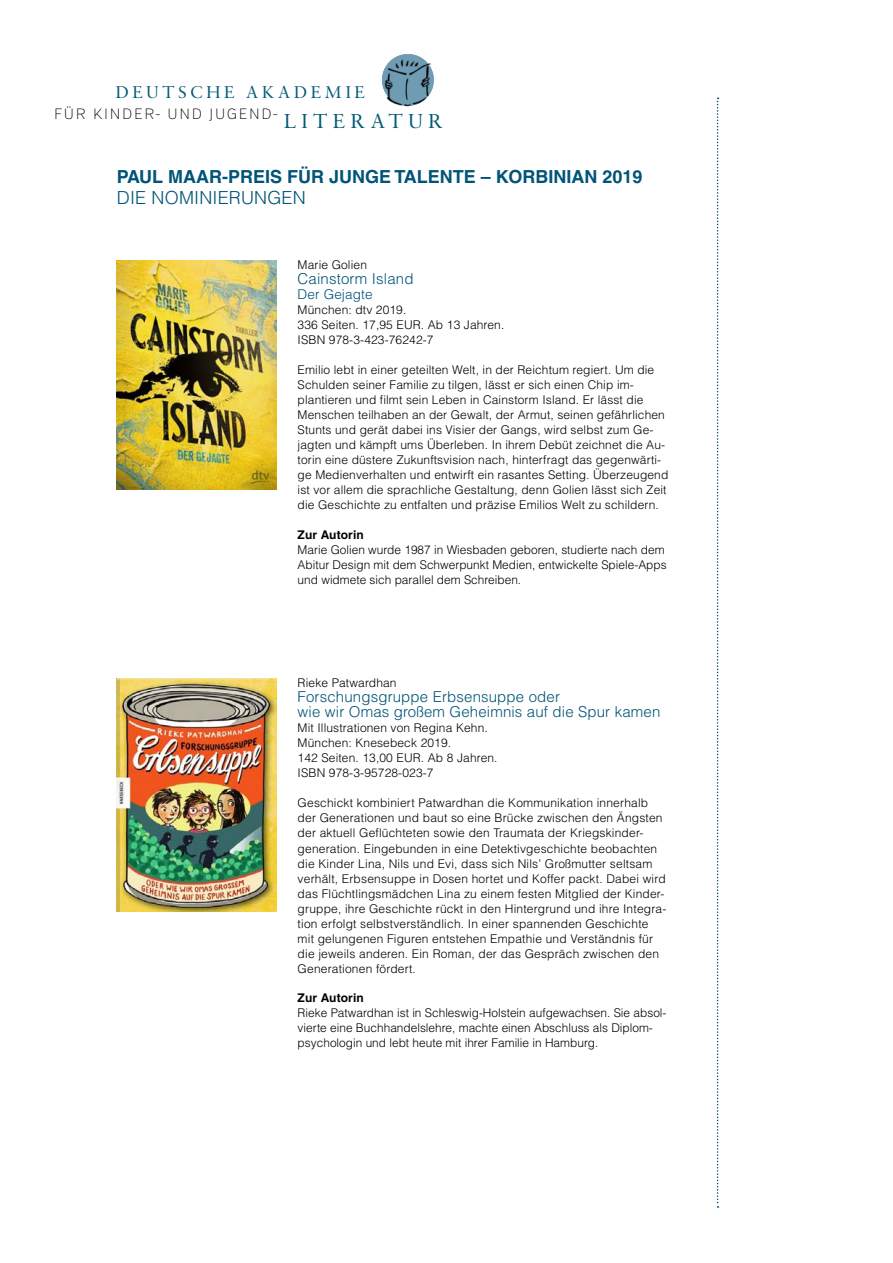
<style>
.page{position:relative;width:893px;height:1263px;background:#fff}
.page>*{position:absolute;margin:0;border:0;box-sizing:border-box;transform-origin:0 0}
.t1{font:21.6px "Sabon MT Std";color:#005b75}
.t2{font:18.3px "Sabon MT Std";letter-spacing:.18em;color:#005b75}
.t3{font:700 18px "Helvetica LT Pro";color:#005477}
.t4{font:300 18px "Helvetica LT Pro";color:#005477}
.t5{font:300 15px/15px "Helvetica LT Pro";letter-spacing:.01em;color:#005477}
.t6{font:200 14.85px "Verb";letter-spacing:.11em;color:#000}
.t7{font:300 13.5px "Helvetica LT Pro";color:#005477}
.t8{font:300 12px/15px "Helvetica LT Pro";letter-spacing:.01em;color:#000}
.t9{font:700 12px "Helvetica LT Pro";letter-spacing:.01em;color:#000}
.s1{font-family:"Sabon MT Std";font-weight:400;font-size:21.6px;color:#005b75}
</style>
<div class="page">
<img style="left:382px;top:57px;width:52px;height:50px">
<svg style="left:717px;top:98px;width:2px;height:1110px"></svg>
<img style="left:117px;top:260px;width:159px;height:229px">
<img style="left:117px;top:679px;width:159px;height:232px">
<h2 class="t2" style="left:115px;top:81px;width:251px">DEUTSCHE AKADEMIE</h2>
<p class="t6" style="left:54px;top:105px;width:263px">FÜR KINDER- UND JUGEND- <span class="s1">LITE</span></p>
<h1 class="t1" style="left:350px;top:107px;width:39px">RATU</h1>
<h1 class="t1" style="left:428px;top:107px;width:17px">R</h1>
<h3 class="t3" style="left:117px;top:166px;width:527px">PAUL MAAR-PREIS FÜR JUNGE TALENTE – KORBINIAN 2019</h3>
<h3 class="t4" style="left:117px;top:187px;width:11px">DIE</h3>
<h3 class="t4" style="left:152px;top:187px;width:13px">NOMINIERUNGEN</h3>
<p class="t8" style="left:298px;top:257px;width:71px">Marie Golien</p>
<p class="t5" style="left:298px;top:271px;width:117px">Cainstorm I sland</p>
<p class="t7" style="left:298px;top:285px;width:76px">Der Gejagte</p>
<p class="t8" style="left:298px;top:302px;width:110px">M ünchen: dtv 2019.<br>336 Seiten. 17,95 EUR</p>
<p class="t8" style="left:298px;top:317px;width:208px;text-indent:123px">. Ab 13 Jahren.<br>IS BN 978-3-423-76242-7</p>
<p class="t8" style="left:298px;top:362px;width:372px">Emilio lebt in einer geteilten Welt, in der Reichtum regiert. Um die Schulden seiner Familie zu tilgen, lässt er sich einen Chip im&shy;plantieren und filmt sein Leben in Cainstorm I sland. Er lässt die Menschen teilhaben an der Gewalt, der Armut, seinen gefährlichen Stunts und gerät dabei ins Visier der Gangs, wird selbst zum Ge&shy;jagten und kämpft ums Überleben. I n ihrem Debüt zeichnet die Au&shy;torin eine düstere Zukunftsvision nach, hinterfragt das gegenwärti&shy;ge Medienverhalten und entwirft ein rasantes Setting. Überzeugend ist vor allem die sprachliche Gestaltung, denn Golien lässt sich Zeit die Geschichte zu entfalten und präzise Emilios Welt zu schildern.</p>
<p class="t9" style="left:298px;top:527px;width:68px">ZUR AUTORIN</p>
<p class="t8" style="left:298px;top:542px;width:371px">Marie Golien wurde 1987 in Wiesbaden geboren, studierte nach dem<br>Abitur Design mit dem Schwerpunkt Medien, entwickelte Spiele-Apps und widmete sich parallel dem Schreiben.</p>
<p class="t8" style="left:298px;top:676px;width:100px">Rieke Patwardhan</p>
<p class="t5" style="left:298px;top:689px;width:364px">Forschungsgruppe Erbsensuppe oder<br>wie wir Omas großem Geheimnis auf die Spur kamen</p>
<p class="t8" style="left:298px;top:721px;width:192px">M it I llustrationen von Regina Kehn.<br>M ünchen: Knesebeck 2019.<br>142 Seiten. 13,00 EUR</p>
<p class="t8" style="left:298px;top:751px;width:201px;text-indent:123px">. Ab 8 Jahren.<br>IS BN 978-3-95728-023-7</p>
<p class="t8" style="left:298px;top:796px;width:370px">Geschickt kombiniert Patwardhan die Kommunikation innerhalb der Generationen und baut so eine Brücke zwischen den Ängsten der aktuell Geflüchteten sowie den Traumata der Kriegskinder&shy;generation. Eingebunden in eine Detektivgeschichte beobachten die Kinder Lina, N ils und Evi, dass sich N ils’ Großmutter seltsam verhält, Erbsensuppe in Dosen hortet und Koffer packt. Dabei wird das Flüchtlingsmädchen Lina zu einem festen M itglied der Kinder&shy;gruppe, ihre Geschichte rückt in den H intergrund und ihre I ntegra&shy;tion erfolgt selbstverständlich. I n einer spannenden Geschichte mit gelungenen Figuren entstehen Empathie und Verständnis für die jeweils anderen. Ein Roman, der das Gespräch zwischen den Generationen fördert.</p>
<p class="t9" style="left:298px;top:991px;width:68px">ZUR AUTORIN</p>
<p class="t8" style="left:298px;top:1005px;width:370px">Rieke Patwardhan ist in Schleswig-Holstein aufgewachsen. Sie absol&shy;vierte eine Buchhandelslehre, machte einen Abschluss als Diplom&shy;psychologin und lebt heute mit ihrer Familie in Hamburg.</p>
</div>
